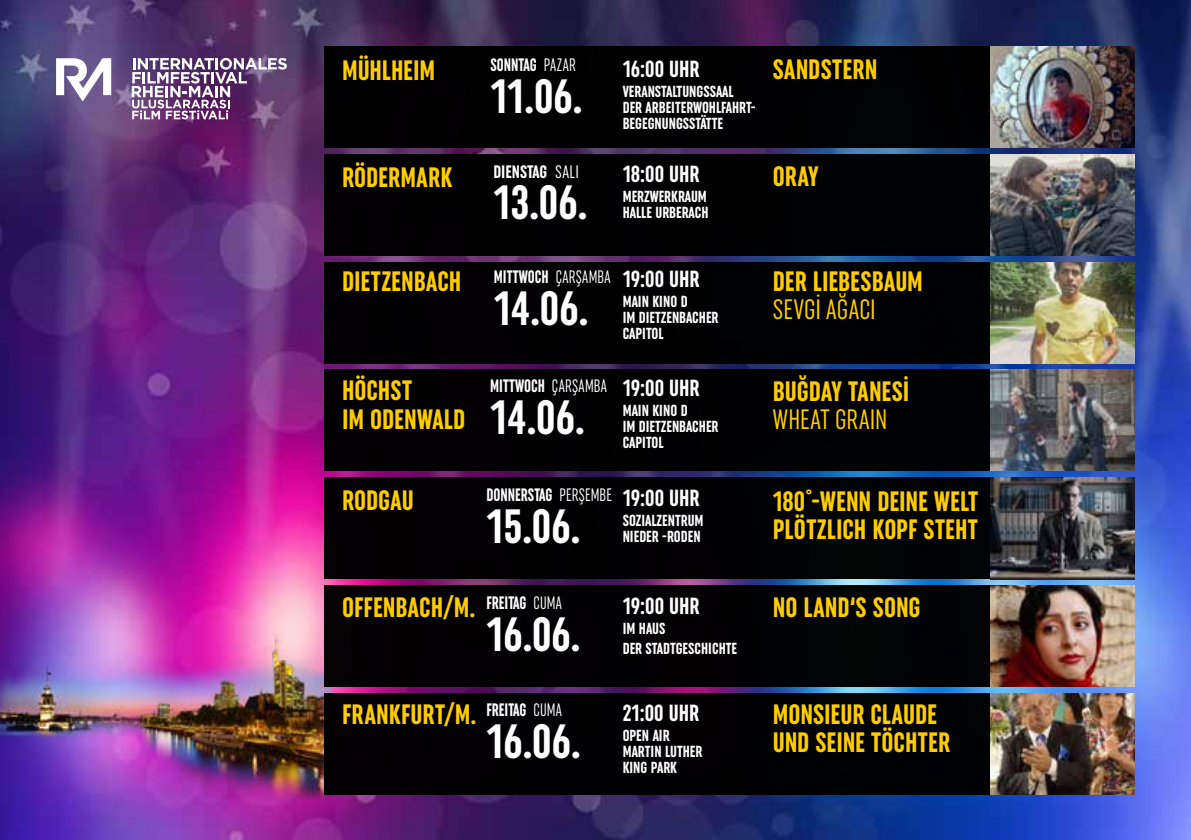
<style>
.page{position:relative;width:1191px;height:840px;background:#fff}
.page>*{position:absolute;margin:0;border:0;box-sizing:border-box;transform-origin:0 0}
.t1{font:700 extra-condensed 48px "Uniform";color:#fff}
.t2{font:700 extra-condensed 28px/28px "Uniform";color:#fc0}
.t3{font:extra-condensed 28px "Uniform";letter-spacing:.01em;color:#fc0}
.t4{font:700 extra-condensed 23.2px "Uniform";color:#fff}
.t5{font:700 extra-condensed 18px "Uniform";color:#fff;scale:.9 1}
.t6{font:700 extra-condensed 18px "Uniform";color:#fff}
.t7{font:700 extra-condensed 16px/16px "Uniform";color:#fff}
.s1{font-weight:400}
</style>
<div class="page">
<img style="left:0;top:0;width:1191px;height:839px">
<img style="left:0;top:611px;width:339px;height:205px">
<div style="left:324px;top:46px;width:810px;height:101px;background:#000"></div>
<div style="left:324px;top:369px;width:810px;height:101px;background:#000"></div>
<div style="left:324px;top:155px;width:810px;height:101px;background:#000"></div>
<div style="left:324px;top:477px;width:810px;height:101px;background:#000"></div>
<div style="left:324px;top:262px;width:810px;height:101px;background:#000"></div>
<div style="left:324px;top:585px;width:810px;height:100px;background:#000"></div>
<div style="left:324px;top:693px;width:810px;height:101px;background:#000"></div>
<svg style="left:57px;top:58px;width:54px;height:43px"></svg>
<svg style="left:132px;top:58px;width:155px;height:61px"></svg>
<img style="left:990px;top:155px;width:144px;height:101px">
<img style="left:990px;top:262px;width:144px;height:101px">
<img style="left:990px;top:369px;width:144px;height:101px">
<img style="left:990px;top:477px;width:144px;height:101px">
<img style="left:990px;top:585px;width:144px;height:101px">
<img style="left:990px;top:693px;width:144px;height:101px">
<img style="left:990px;top:47px;width:144px;height:101px">
<h2 class="t2" style="left:342px;top:56px;width:94px">MÜHLHEIM</h2>
<h2 class="t2" style="left:773px;top:56px;width:106px">SANDSTERN</h2>
<p class="t5" style="left:490px;top:55px;width:96px">SONNTAG <span class="s1">PAZAR</span></p>
<h3 class="t4" style="left:622px;top:56px;width:78px">16:00 UHR</h3>
<p class="t7" style="left:622px;top:84px;width:135px">VERANSTALTUNGSSAAL<br>DER ARBEITERWOHLFAHRT-<br>BEGEGNUNGSSTÄTTE</p>
<h3 class="t4" style="left:622px;top:160px;width:78px">18:00 UHR</h3>
<p class="t7" style="left:622px;top:188px;width:87px">MERZWERKRAUM<br>HALLE URBERACH</p>
<h1 class="t1" style="left:490px;top:69px;width:94px">11.06.</h1>
<h2 class="t2" style="left:342px;top:163px;width:112px">RÖDERMARK</h2>
<p class="t6" style="left:493px;top:161px;width:87px">DIENSTAG <span class="s1">SALI</span></p>
<h2 class="t2" style="left:773px;top:162px;width:47px">ORAY</h2>
<h1 class="t1" style="left:493px;top:175px;width:96px">13.06.</h1>
<h2 class="t2" style="left:342px;top:267px;width:121px">DIETZENBACH</h2>
<h2 class="t2" style="left:342px;top:376px;width:125px">HÖCHST<br>IM ODENWALD</h2>
<p class="t5" style="left:494px;top:266px;width:131px">MITTWOCH <span class="s1">ÇARŞAMBA</span></p>
<h1 class="t1" style="left:494px;top:280px;width:96px">14.06.</h1>
<p class="t5" style="left:490px;top:375px;width:131px">MITTWOCH <span class="s1">ÇARŞAMBA</span></p>
<h1 class="t1" style="left:490px;top:389px;width:96px">14.06.</h1>
<h3 class="t4" style="left:622px;top:266px;width:78px">19:00 UHR</h3>
<p class="t7" style="left:622px;top:293px;width:97px">MAIN KINO D<br>IM DIETZENBACHER<br>CAPITOL</p>
<h3 class="t4" style="left:622px;top:374px;width:78px">19:00 UHR</h3>
<p class="t7" style="left:622px;top:402px;width:97px">MAIN KINO D<br>IM DIETZENBACHER<br>CAPITOL</p>
<h2 class="t2" style="left:773px;top:267px;width:152px">DER LIEBESBAUM</h2>
<h2 class="t3" style="left:773px;top:293px;width:105px">SEVGİ AĞACI</h2>
<h2 class="t2" style="left:773px;top:377px;width:138px">BUĞDAY TANESİ</h2>
<h2 class="t3" style="left:773px;top:403px;width:116px">WHEAT GRAIN</h2>
<h2 class="t2" style="left:342px;top:485px;width:73px">RODGAU</h2>
<p class="t5" style="left:486px;top:484px;width:141px">DONNERSTAG <span class="s1">PERŞEMBE</span></p>
<h1 class="t1" style="left:486px;top:498px;width:96px">15.06.</h1>
<h3 class="t4" style="left:622px;top:484px;width:78px">19:00 UHR</h3>
<p class="t7" style="left:622px;top:512px;width:82px">SOZIALZENTRUM<br>NIEDER -RODEN</p>
<h2 class="t2" style="left:773px;top:486px;width:207px">180˚-WENN DEINE WELT<br>PLÖTZLICH KOPF STEHT</h2>
<h2 class="t2" style="left:342px;top:593px;width:135px">OFFENBACH/M.</h2>
<p class="t5" style="left:486px;top:592px;width:85px">FREITAG <span class="s1">CUMA</span></p>
<h1 class="t1" style="left:486px;top:606px;width:96px">16.06.</h1>
<h3 class="t4" style="left:622px;top:591px;width:78px">19:00 UHR</h3>
<p class="t7" style="left:622px;top:617px;width:116px;line-height:20px">IM HAUS<br>DER STADTGESCHICHTE</p>
<h2 class="t2" style="left:773px;top:593px;width:149px">NO LAND‘S SONG</h2>
<h2 class="t2" style="left:342px;top:700px;width:136px">FRANKFURT/M.</h2>
<p class="t5" style="left:486px;top:699px;width:85px">FREITAG <span class="s1">CUMA</span></p>
<h1 class="t1" style="left:486px;top:713px;width:96px">16.06.</h1>
<h3 class="t4" style="left:622px;top:698px;width:78px">21:00 UHR</h3>
<p class="t7" style="left:622px;top:726px;width:81px">OPEN AIR<br>MARTIN LUTHER<br>KING PARK</p>
<h2 class="t2" style="left:773px;top:700px;width:179px">MONSIEUR CLAUDE<br>UND SEINE TÖCHTER</h2>
</div>
